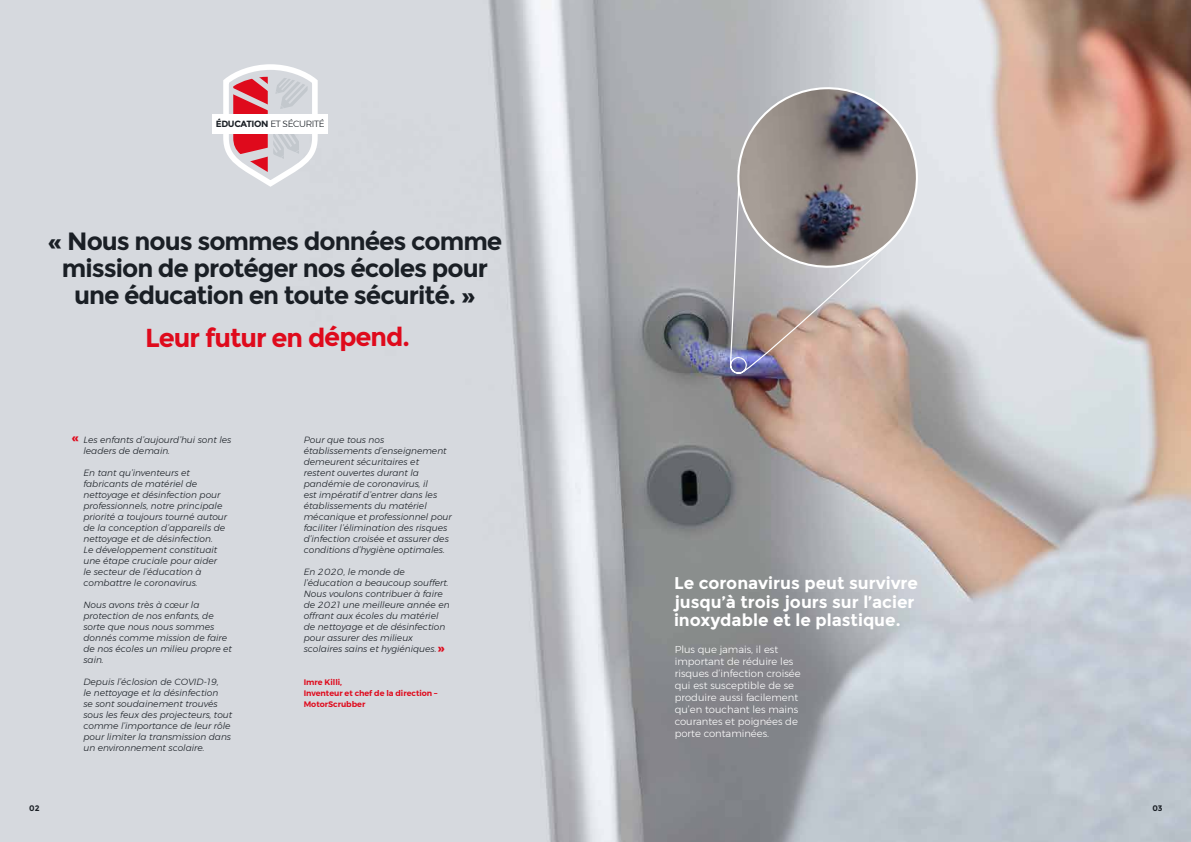
<style>
.page{position:relative;width:1191px;height:842px;background:#fff}
.page>*{position:absolute;margin:0;border:0;box-sizing:border-box;transform-origin:0 0}
.t1{font:700 26px "Montserrat";letter-spacing:-.045em;color:#df0a1c}
.t2{font:700 25px/27px "Montserrat";letter-spacing:-.04em;color:#1a1f25;text-align:center}
.t3{font:700 17px/18.7px "Montserrat";color:#fff}
.t4{font:700 13px "Montserrat";color:#df0a1c}
.t5{font:300 10px/12px "Montserrat";color:#fff}
.t6{font:italic 300 9px/11px "Montserrat";color:#1a1f25}
.t7{font:300 9px "Montserrat";letter-spacing:-.04em;color:#1a1f25}
.t8{font:600 8px/11px "Montserrat";color:#df0a1c}
.t9{font:700 8px "Montserrat";color:#1a1f25}
.s1{font-weight:700}
</style>
<div class="page">
<img style="left:0;top:0;width:1191px;height:842px">
<svg style="left:220px;top:61px;width:100px;height:129px"></svg>
<div style="left:213px;top:114px;width:115px;height:19px;background:#fff"></div>
<img style="left:728px;top:84px;width:192px;height:291px">
<p class="t7" style="left:216px;top:117px;width:110px"><span class="s1">ÉDUCATION</span> ET SÉCURITÉ</p>
<h2 class="t2" style="left:48px;top:228px;width:456px">« Nous nous sommes données comme mission de protéger nos écoles pour une éducation en toute sécurité. »</h2>
<h1 class="t1" style="left:145px;top:322px;width:266px">Leur futur en dépend.</h1>
<p class="t6" style="left:83px;top:434px;width:149px">Les enfants d’aujourd’hui sont les leaders de demain.</p>
<p class="t6" style="left:83px;top:467px;width:145px">En tant qu’inventeurs et fabricants de matériel de nettoyage et désinfection pour professionnels, notre principale priorité a toujours tourné autour de la conception d’appareils de nettoyage et de désinfection.<br>Le développement constituait une étape cruciale pour aider le secteur de l’éducation à combattre le coronavirus.</p>
<p class="t6" style="left:83px;top:599px;width:150px">Nous avons très à cœur la protection de nos enfants, de sorte que nous nous sommes donnés comme mission de faire de nos écoles un milieu propre et sain.</p>
<p class="t6" style="left:83px;top:676px;width:150px">Depuis l’éclosion de COVID-19,<br>le nettoyage et la désinfection<br>se sont soudainement trouvés sous les feux des projecteurs, tout comme l’importance de leur rôle pour limiter la transmission dans un environnement scolaire.</p>
<h3 class="t4" style="left:72px;top:430px;width:9px">«</h3>
<p class="t6" style="left:304px;top:434px;width:150px">Pour que tous nos établissements d’enseignement demeurent sécuritaires et restent ouvertes durant la pandémie de coronavirus, il<br>est impératif d’entrer dans les établissements du matériel mécanique et professionnel pour faciliter l’élimination des risques d’infection croisée et assurer des conditions d’hygiène optimales.</p>
<p class="t6" style="left:304px;top:566px;width:147px">En 2020, le monde de l’éducation a beaucoup souffert.<br>Nous voulons contribuer à faire de 2021 une meilleure année en offrant aux écoles du matériel de nettoyage et de désinfection pour assurer des milieux scolaires sains et hygiéniques.</p>
<p class="t8" style="left:304px;top:677px;width:135px">Imre Killi,<br>Inventeur et chef de la direction –<br>MotorScrubber</p>
<h3 class="t4" style="left:445px;top:658px;width:9px;rotate:180deg">«</h3>
<h3 class="t3" style="left:674px;top:574px;width:246px">Le coronavirus peut survivre jusqu’à trois jours sur l’acier inoxydable et le plastique.</h3>
<p class="t5" style="left:674px;top:643px;width:127px">Plus que jamais, il est important de réduire les risques d’infection croisée qui est susceptible de se produire aussi facilement qu’en touchant les mains courantes et poignées de porte contaminées.</p>
<p class="t9" style="left:29px;top:803px;width:12px">02</p>
<p class="t9" style="left:1152px;top:803px;width:12px">03</p>
</div>
